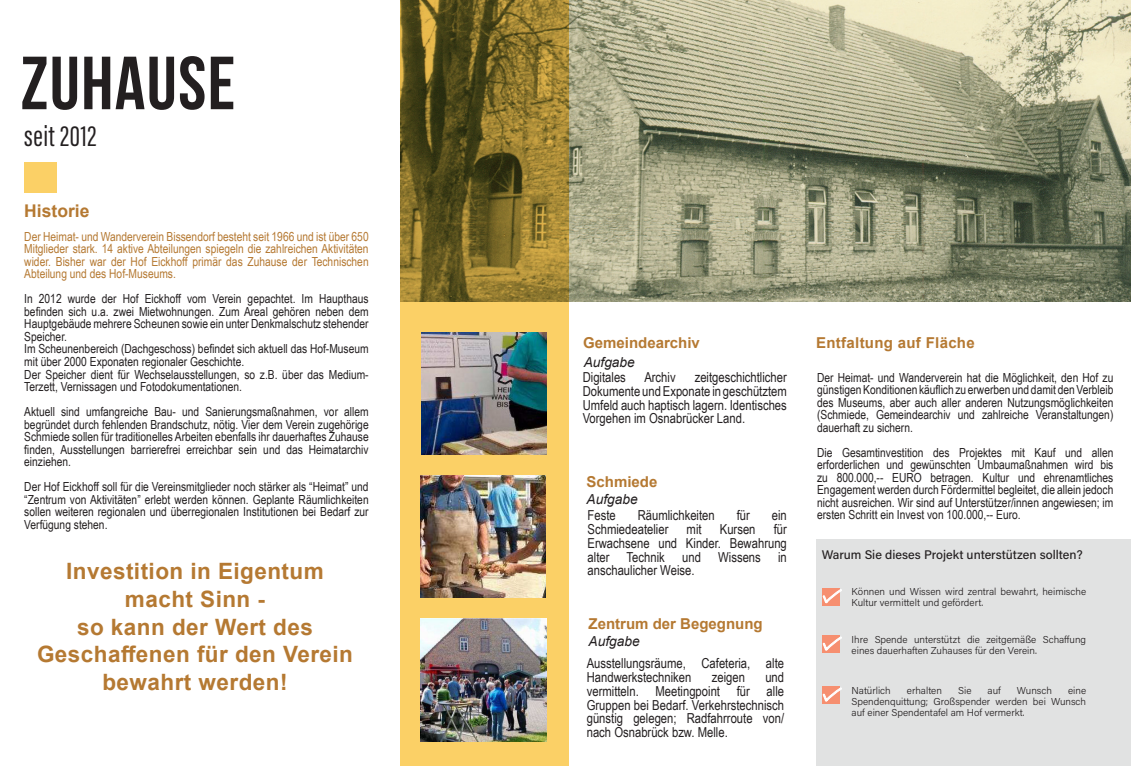
<style>
.page{position:relative;width:1131px;height:766px;background:#fff}
.page>*{position:absolute;margin:0;border:0;box-sizing:border-box;transform-origin:0 0}
.medium_title{font:700 75px "Bebas Neue";letter-spacing:.02em;color:#231f20}
.cover_medium_text{font:30px "Acumin Pro Extra Cond";letter-spacing:.02em;color:#231f20}
.cover_medium_text-2{font:700 22.5px/27.5px "Arial";letter-spacing:.02em;color:#b57932;text-align:center}
.left_full_text{font:700 17.5px "Arial";color:#b57932}
.client_name{font:700 15px "Arial";color:#b57932}
.cover_medium_text-3{font:700 15px "Arial";letter-spacing:.02em;color:#b57932}
.left_full_text-2{font:13.75px/13.8px "Arial Narrow";color:#231f20;text-align:justify}
.left_full_text_-_cur{font:italic 13.75px "Arial";color:#231f20}
.left_full_text-3{font:12.5px/12.5px "Arial Narrow";color:#231f20;text-align:justify}
.left_full_text-4{font:12.5px/12.5px "Arial Narrow";color:#b57932;text-align:justify}
.bold_text{font:500 12.5px "Acumin Pro";color:#231f20}
.left_full_text-5{font:300 10px/11.2px "Acumin Pro";color:#231f20}
</style>
<div class="page">
<img style="left:568px;top:0;width:562px;height:301px">
<div style="left:816px;top:539px;width:314px;height:226px;background:#e1e2e2"></div>
<svg style="left:400px;top:0;width:168px;height:765px;background:#a98f3f"></svg>
<img style="left:421px;top:332px;width:125px;height:122px">
<img style="left:421px;top:476px;width:124px;height:121px">
<img style="left:420px;top:618px;width:126px;height:123px">
<div style="left:24px;top:162px;width:32px;height:31px;background:#fbd066"></div>
<div style="left:822px;top:587px;width:17px;height:18px;background:#f68f70"></div>
<svg style="left:822px;top:589px;width:20px;height:14px"></svg>
<div style="left:822px;top:635px;width:17px;height:17px;background:#f68f70"></div>
<svg style="left:822px;top:636px;width:20px;height:15px"></svg>
<div style="left:822px;top:686px;width:17px;height:17px;background:#f68f70"></div>
<svg style="left:822px;top:687px;width:20px;height:14px"></svg>
<p class="medium_title" style="left:21px;top:42px;width:216px">ZUHAUSE</p>
<p class="cover_medium_text" style="left:24px;top:118px;width:74px">seit 2012</p>
<p class="left_full_text" style="left:24px;top:198px;width:67px">Historie</p>
<p class="left_full_text-4" style="left:24px;top:230px;width:346px">Der Heimat- und Wanderverein Bissendorf besteht seit 1966 und ist über 650<br>Mitglieder stark. 14 aktive Abteilungen spiegeln die zahlreichen Aktivitäten wider. Bisher war der Hof Eickhoff primär das Zuhause der Technischen Abteilung und des Hof-Museums.</p>
<p class="left_full_text-3" style="left:24px;top:292px;width:346px">In 2012 wurde der Hof Eickhoff vom Verein gepachtet. Im Haupthaus befinden sich u.a. zwei Mietwohnungen. Zum Areal gehören neben dem Hauptgebäude mehrere Scheunen sowie ein unter Denkmalschutz stehender Speicher.</p>
<p class="left_full_text-3" style="left:24px;top:342px;width:346px">Im Scheunenbereich (Dachgeschoss) befindet sich aktuell das Hof-Museum mit über 2000 Exponaten regionaler Geschichte.</p>
<p class="left_full_text-3" style="left:24px;top:367px;width:346px">Der Speicher dient für Wechselausstellungen, so z.B. über das Medium-<br>Terzett, Vernissagen und Fotodokumentationen.</p>
<p class="left_full_text-3" style="left:24px;top:405px;width:346px">Aktuell sind umfangreiche Bau- und Sanierungsmaßnahmen, vor allem begründet durch fehlenden Brandschutz, nötig. Vier dem Verein zugehörige Schmiede sollen für traditionelles Arbeiten ebenfalls ihr dauerhaftes Zuhause finden, Ausstellungen barrierefrei erreichbar sein und das Heimatarchiv einziehen.</p>
<p class="left_full_text-3" style="left:24px;top:480px;width:346px">Der Hof Eickhoff soll für die Vereinsmitglieder noch stärker als “Heimat” und “Zentrum von Aktivitäten” erlebt werden können. Geplante Räumlichkeiten sollen weiteren regionalen und überregionalen Institutionen bei Bedarf zur Verfügung stehen.</p>
<p class="cover_medium_text-2" style="left:66px;top:558px;width:259px">Investition in Eigentum</p>
<p class="cover_medium_text-2" style="left:125px;top:585px;width:141px">macht Sinn -</p>
<p class="cover_medium_text-2" style="left:77px;top:613px;width:237px">so kann der Wert des</p>
<p class="cover_medium_text-2" style="left:37px;top:640px;width:317px">Geschaffenen für den Verein bewahrt werden!</p>
<p class="client_name" style="left:583px;top:332px;width:118px">Gemeindearchiv</p>
<p class="left_full_text_-_cur" style="left:583px;top:353px;width:53px">Aufgabe</p>
<p class="left_full_text-2" style="left:582px;top:369px;width:206px;text-indent:112px">zeitgeschichtlicher Dokumente und Exponate in geschütztem Umfeld auch haptisch lagern. Identisches Vorgehen im Osnabrücker Land.</p>
<p class="left_full_text-2" style="left:582px;top:369px;width:45px">Digitales</p>
<p class="left_full_text-2" style="left:644px;top:369px;width:33px">Archiv</p>
<p class="client_name" style="left:586px;top:471px;width:72px">Schmiede</p>
<p class="left_full_text_-_cur" style="left:586px;top:490px;width:53px">Aufgabe</p>
<p class="left_full_text-2" style="left:587px;top:508px;width:30px">Feste</p>
<p class="left_full_text-2" style="left:637px;top:508px;width:79px">Räumlichkeiten</p>
<p class="left_full_text-2" style="left:736px;top:508px;width:15px">für</p>
<p class="left_full_text-2" style="left:771px;top:508px;width:17px">ein</p>
<p class="left_full_text-2" style="left:587px;top:521px;width:82px">Schmiedeatelier</p>
<p class="left_full_text-2" style="left:686px;top:521px;width:17px">mit</p>
<p class="left_full_text-2" style="left:719px;top:521px;width:37px">Kursen</p>
<p class="left_full_text-2" style="left:587px;top:521px;width:201px;text-indent:186px">für Erwachsene und Kinder. Bewahrung alter Technik</p>
<p class="left_full_text-2" style="left:682px;top:549px;width:20px">und</p>
<p class="left_full_text-2" style="left:718px;top:549px;width:44px">Wissens</p>
<p class="left_full_text-2" style="left:778px;top:549px;width:10px">in</p>
<p class="left_full_text-2" style="left:587px;top:563px;width:108px">anschaulicher Weise.</p>
<p class="client_name" style="left:588px;top:613px;width:176px">Zentrum der Begegnung</p>
<p class="left_full_text_-_cur" style="left:588px;top:631px;width:53px">Aufgabe</p>
<p class="left_full_text-2" style="left:586px;top:655px;width:199px">Ausstellungsräume, Cafeteria, alte<br>Handwerkstechniken</p>
<p class="left_full_text-2" style="left:586px;top:669px;width:199px;text-indent:178px">und vermitteln. Meetingpoint für alle Gruppen bei Bedarf. Verkehrstechnisch günstig gelegen; Radfahrroute von/ nach Osnabrück bzw. Melle.</p>
<p class="left_full_text-2" style="left:711px;top:669px;width:35px">zeigen</p>
<p class="cover_medium_text-3" style="left:816px;top:332px;width:160px">Entfaltung auf Fläche</p>
<p class="left_full_text-3" style="left:817px;top:370px;width:298px">Der Heimat- und Wanderverein hat die Möglichkeit, den Hof zu günstigen Konditionen käuflich zu erwerben und damit den Verbleib des Museums, aber auch aller anderen Nutzungsmöglichkeiten (Schmiede, Gemeindearchiv und zahlreiche Veranstaltungen) dauerhaft zu sichern.</p>
<p class="left_full_text-3" style="left:817px;top:445px;width:298px">Die Gesamtinvestition des Projektes mit Kauf und allen erforderlichen und gewünschten Umbaumaßnahmen wird bis zu 800.000,-- EURO betragen. Kultur und ehrenamtliches Engagement werden durch Fördermittel begleitet, die allein jedoch nicht ausreichen. Wir sind auf Unterstützer/innen angewiesen; im ersten Schritt ein Invest von 100.000,-- Euro.</p>
<p class="bold_text" style="left:821px;top:545px;width:262px">Warum Sie dieses Projekt unterstützen sollten?</p>
<p class="left_full_text-5" style="left:851px;top:585px;width:236px">Können und Wissen wird zentral bewahrt, heimische<br>Kultur vermittelt und gefördert.</p>
<p class="left_full_text-5" style="left:851px;top:633px;width:236px">Ihre Spende unterstützt die zeitgemäße Schaffung eines dauerhaften Zuhauses für den Verein.</p>
<p class="left_full_text-5" style="left:851px;top:684px;width:41px">Natürlich</p>
<p class="left_full_text-5" style="left:906px;top:684px;width:37px">erhalten</p>
<p class="left_full_text-5" style="left:958px;top:684px;width:15px">Sie</p>
<p class="left_full_text-5" style="left:987px;top:684px;width:15px">auf</p>
<p class="left_full_text-5" style="left:1016px;top:684px;width:36px">Wunsch</p>
<p class="left_full_text-5" style="left:851px;top:684px;width:236px;text-align:justify;text-indent:216px">eine Spendenquittung; Großspender werden bei Wunsch auf einer Spendentafel am Hof vermerkt.</p>
</div>
